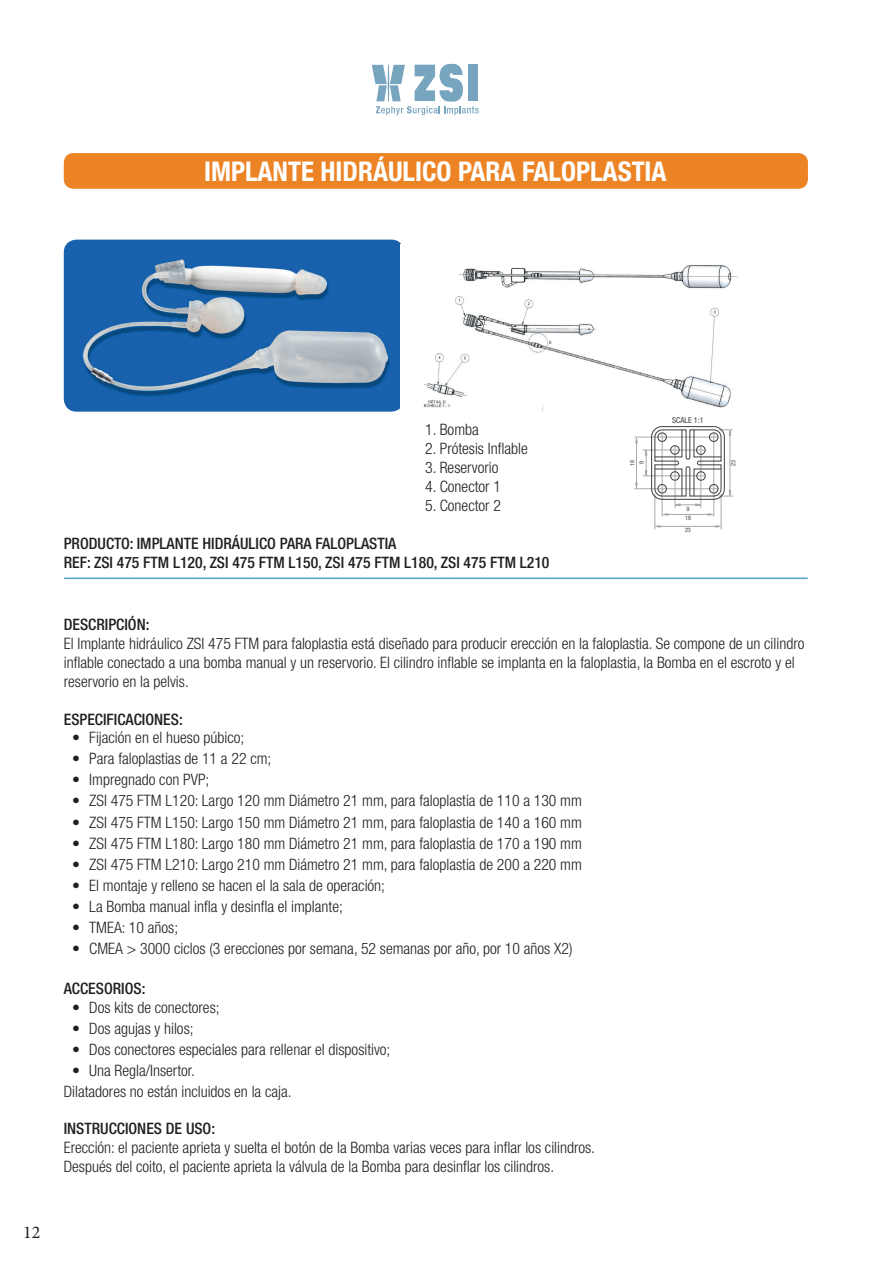
<style>
.page{position:relative;width:893px;height:1263px;background:#fff}
.page>*{position:absolute;margin:0;border:0;box-sizing:border-box;transform-origin:0 0}
.t1{font:700 condensed 27px "Helvetica Neue LT Com";color:#fff}
.t2{font:18px "Minion Pro";color:#231f20}
.t3{font:300 condensed 15.75px/18.9px "Helvetica Neue LT Std";color:#231f20}
.t4{font:500 condensed 15.75px/18.9px "Helvetica Neue LT Std";color:#231f20}
.t5{font:condensed 8.1px "Helvetica Neue LT Std";color:#3e3e3f}
.t6{font:condensed 6.15px/9.1px "Helvetica Neue LT Std";color:#3e3e3f}
</style>
<div class="page">
<svg style="left:372px;top:64px;width:107px;height:51px"></svg>
<div style="left:64px;top:153px;width:744px;height:36px;background:#ec8426;border-radius:10px"></div>
<img style="left:64px;top:240px;width:337px;height:172px">
<img style="left:423px;top:265px;width:315px;height:147px">
<svg style="left:728px;top:338px;width:10px;height:57px"></svg>
<hr style="left:65px;top:577px;width:742px;height:2px;background:#53a1c9">
<hr style="left:721px;top:494px;width:1px;height:35px;background:#a8a9ad">
<hr style="left:654px;top:494px;width:1px;height:35px;background:#a8a9ad">
<svg style="left:634px;top:428px;width:99px;height:100px"></svg>
<div style="left:651px;top:426px;width:74px;height:74px;border:1px solid #3e3e3f;border-radius:11px"></div>
<h1 class="t1" style="left:204px;top:155px;width:464px">IMPLANTE HIDRÁULICO PARA FALOPLASTIA</h1>
<p class="t2" style="left:23px;top:1220px;width:19px">12</p>
<p class="t3" style="left:425px;top:420px;width:55px">1. Bomba</p>
<p class="t3" style="left:425px;top:439px;width:104px">2. Prótesis Inflable</p>
<p class="t3" style="left:425px;top:458px;width:75px">3. Reservorio</p>
<p class="t3" style="left:425px;top:477px;width:77px">4. Conector 1</p>
<p class="t3" style="left:425px;top:495px;width:77px">5. Conector 2</p>
<p class="t4" style="left:64px;top:534px;width:487px">PRODUCTO: IMPLANTE HIDRÁULICO PARA FALOPLASTIA<br>REF: ZSI 475 FTM L120, ZSI 475 FTM L150, ZSI 475 FTM L180, ZSI 475 FTM L210</p>
<p class="t6" style="left:628px;top:466px;width:7px;rotate:-90deg">18<br>9</p>
<p class="t5" style="left:672px;top:416px;width:33px">SCALE 1:1</p>
<p class="t6" style="left:686px;top:504px;width:4px">9</p>
<p class="t6" style="left:685px;top:525px;width:7px">23</p>
<p class="t6" style="left:685px;top:513px;width:7px">18</p>
<p class="t6" style="left:729px;top:466px;width:7px;rotate:-90deg">23</p>
<p class="t4" style="left:64px;top:615px;width:87px">DESCRIPCIÓN:</p>
<p class="t3" style="left:64px;top:634px;width:742px">El Implante hidráulico ZSI 475 FTM para faloplastia está diseñado para producir erección en la faloplastia. Se compone de un cilindro inflable conectado a una bomba manual y un reservorio. El cilindro inflable se implanta en la faloplastia, la Bomba en el escroto y el reservorio en la pelvis.</p>
<p class="t4" style="left:64px;top:709px;width:121px">ESPECIFICACIONES:</p>
<p class="t3" style="left:72px;top:728px;width:173px">• Fijación en el hueso púbico;</p>
<p class="t3" style="left:72px;top:749px;width:201px">• Para faloplastias de 11 a 22 cm;</p>
<p class="t3" style="left:72px;top:770px;width:139px">• Impregnado con PVP;</p>
<p class="t3" style="left:72px;top:791px;width:511px">• ZSI 475 FTM L120: Largo 120 mm Diámetro 21 mm, para faloplastia de 110 a 130 mm</p>
<p class="t3" style="left:72px;top:812px;width:511px">• ZSI 475 FTM L150: Largo 150 mm Diámetro 21 mm, para faloplastia de 140 a 160 mm</p>
<p class="t3" style="left:72px;top:833px;width:511px">• ZSI 475 FTM L180: Largo 180 mm Diámetro 21 mm, para faloplastia de 170 a 190 mm</p>
<p class="t3" style="left:72px;top:854px;width:511px">• ZSI 475 FTM L210: Largo 210 mm Diámetro 21 mm, para faloplastia de 200 a 220 mm</p>
<p class="t3" style="left:72px;top:875px;width:314px">• El montaje y relleno se hacen el la sala de operación;</p>
<p class="t3" style="left:72px;top:896px;width:272px">• La Bomba manual infla y desinfla el implante;</p>
<p class="t3" style="left:72px;top:917px;width:107px">• TMEA: 10 años;</p>
<p class="t3" style="left:72px;top:938px;width:502px">• CMEA &gt; 3000 ciclos (3 erecciones por semana, 52 semanas por año, por 10 años X2)</p>
<p class="t4" style="left:64px;top:978px;width:83px">ACCESORIOS:</p>
<p class="t3" style="left:72px;top:997px;width:149px">• Dos kits de conectores;</p>
<p class="t3" style="left:72px;top:1018px;width:123px">• Dos agujas y hilos;</p>
<p class="t3" style="left:72px;top:1039px;width:320px">• Dos conectores especiales para rellenar el dispositivo;</p>
<p class="t3" style="left:64px;top:1059px;width:229px;line-height:21px;text-indent:9px">• Una Regla/Insertor.<br>Dilatadores no están incluidos en la caja.</p>
<p class="t4" style="left:64px;top:1119px;width:153px">INSTRUCCIONES DE USO:</p>
<p class="t3" style="left:64px;top:1138px;width:533px">Erección: el paciente aprieta y suelta el botón de la Bomba varias veces para inflar los cilindros.<br>Después del coito, el paciente aprieta la válvula de la Bomba para desinflar los cilindros.</p>
</div>
